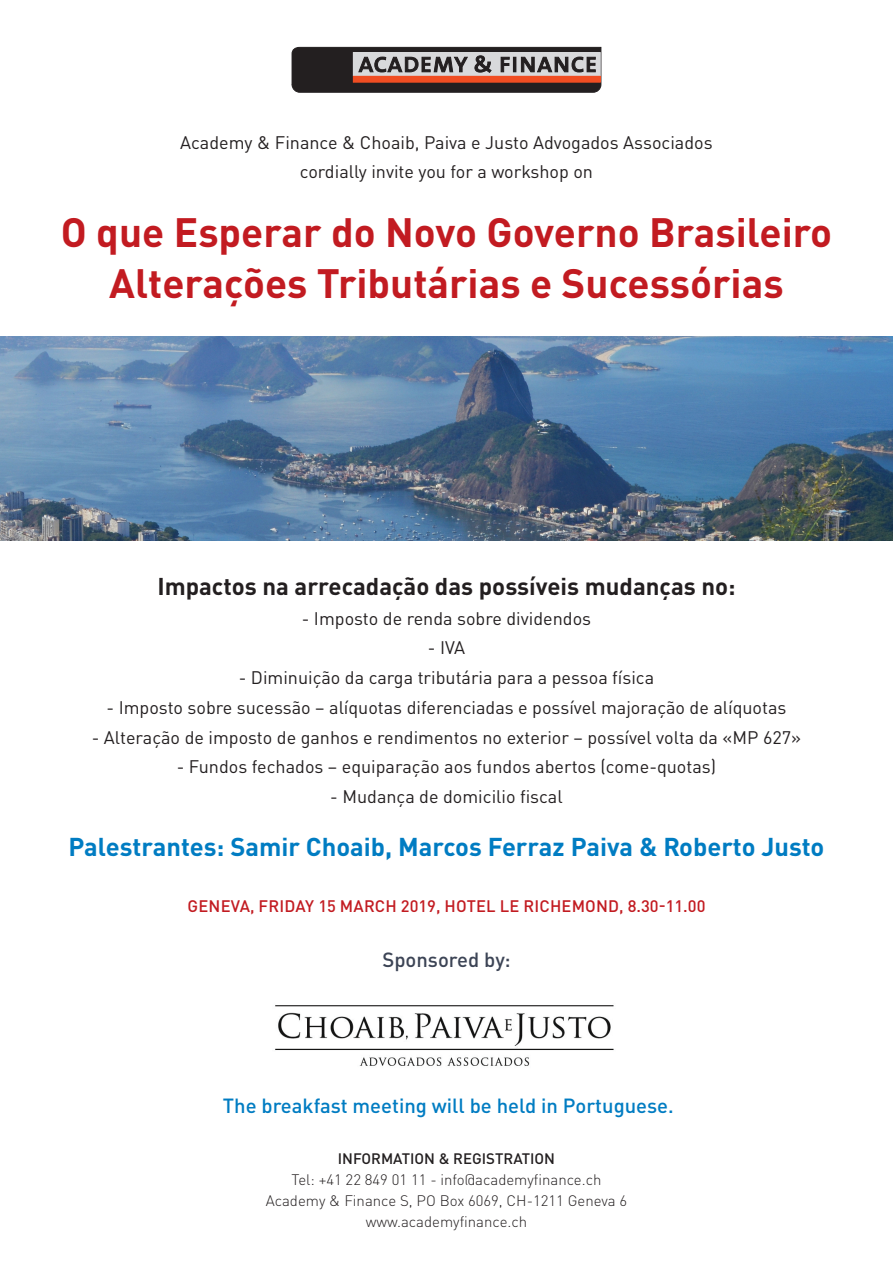
<style>
.page{position:relative;width:893px;height:1263px;background:#fff}
.page>*{position:absolute;margin:0;border:0;box-sizing:border-box;transform-origin:0 0}
.t1{font:700 40.5px/51px "DIN Pro";color:#c21b21;text-align:center}
.t2{font:700 25.5px "DIN Pro";color:#007cc2}
.t3{font:700 24px "DIN Pro";color:#231f20}
.t4{font:500 20.25px "DIN Pro";color:#007cc2}
.t5{font:500 20.25px "DIN Pro";color:#3c4455}
.t6{font:18px/28.5px "DIN Pro";color:#231f20;text-align:center}
.t7{font:500 16.5px "DIN Pro";letter-spacing:.01em;color:#c21b21}
.t8{font:300 15px/21px "DIN Pro";color:#231f20;text-align:center}
.t9{font:500 15px "DIN Pro";color:#231f20}
</style>
<div class="page">
<svg style="left:292px;top:47px;width:309px;height:45px"></svg>
<div style="left:353px;top:76px;width:247px;height:6px;background:#f04d22"></div>
<img style="left:275px;top:1005px;width:339px;height:61px">
<img style="left:0;top:337px;width:893px;height:203px">
<p class="t6" style="left:180px;top:127px;width:534px">Academy &amp; Finance &amp; Choaib, Paiva e Justo Advogados Associados cordially invite you for a workshop on</p>
<h1 class="t1" style="left:61px;top:202px;width:773px">O que Esperar do Novo Governo Brasileiro<br>Alterações Tributárias e Sucessórias</h1>
<h3 class="t3" style="left:157px;top:566px;width:580px">Impactos na arrecadação das possíveis mudanças no:</h3>
<p class="t6" style="left:302px;top:602px;width:291px">- Imposto de renda sobre dividendos</p>
<p class="t6" style="left:428px;top:632px;width:39px">- IVA</p>
<p class="t6" style="left:239px;top:661px;width:417px">- Diminuição da carga tributária para a pessoa física</p>
<p class="t6" style="left:107px;top:691px;width:681px">- Imposto sobre sucessão – alíquotas diferenciadas e possível majoração de alíquotas</p>
<p class="t6" style="left:92px;top:721px;width:711px">- Alteração de imposto de ganhos e rendimentos no exterior – possível volta da «MP 627»</p>
<p class="t6" style="left:177px;top:751px;width:541px">- Fundos fechados – equiparação aos fundos abertos (come-quotas)</p>
<p class="t6" style="left:330px;top:780px;width:234px">- Mudança de domicilio fiscal</p>
<h2 class="t2" style="left:69px;top:825px;width:757px">Palestrantes: Samir Choaib, Marcos Ferraz Paiva &amp; Roberto Justo</h2>
<p class="t7" style="left:188px;top:893px;width:519px">GENEVA, FRIDAY 15 MARCH 2019, HOTEL LE RICHEMOND, 8.30-11.00</p>
<p class="t5" style="left:382px;top:944px;width:130px">Sponsored by:</p>
<p class="t4" style="left:223px;top:1090px;width:452px">The breakfast meeting will be held in Portuguese.</p>
<p class="t9" style="left:338px;top:1146px;width:219px">INFORMATION &amp; REGISTRATION</p>
<p class="t8" style="left:266px;top:1168px;width:363px">Tel: +41 22 849 01 11 - info@academyfinance.ch<br>Academy &amp; Finance S, PO Box 6069, CH-1211 Geneva 6 www.academyfinance.ch</p>
</div>
